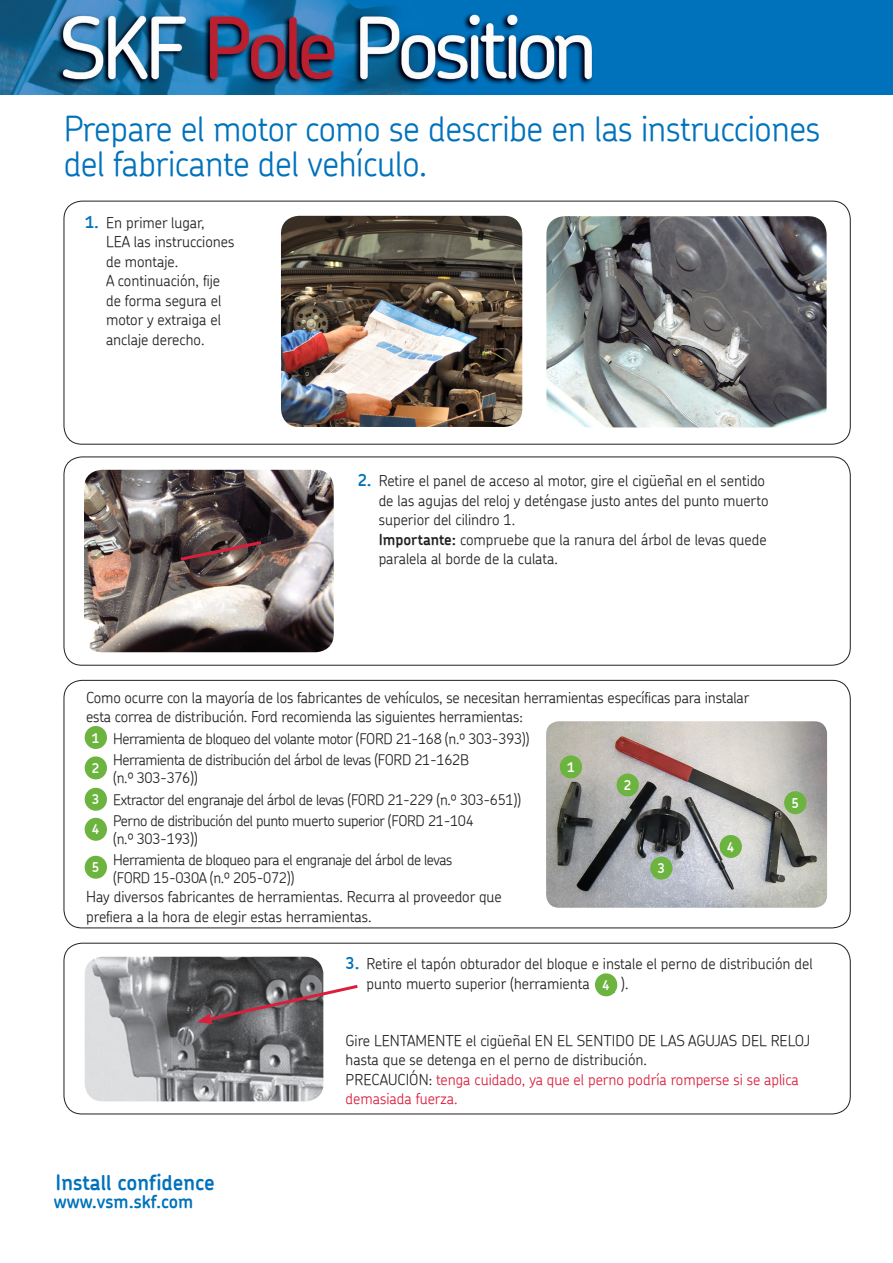
<style>
.page{position:relative;width:893px;height:1263px;background:#fff}
.page>*{position:absolute;margin:0;border:0;box-sizing:border-box;transform-origin:0 0}
.ah_blueheader{font:300 34.5px/34.5px "SKF Chevin";letter-spacing:-.01em;color:#0072bc}
.aj_installconfidence{font:600 21px "SKF Chevin";color:#0072bc}
.ak_www{font:600 18px "SKF Chevin";color:#0072bc}
.aa_numbered_body{font:300 15px/19.5px "SKF Chevin";color:#231f20}
.ab_body{font:300 15px/19.5px "SKF Chevin";letter-spacing:-.01em;color:#231f20}
.ac_spacer{font:300 15px/19.5px "SKF Chevin";color:#231f20}
.ab_body-2{font:300 15px/19.5px "SKF Chevin";color:#da1f3d}
.ai_numbered_body2{font:300 14.7px/17.5px "SKF Chevin";letter-spacing:-.025em;color:#231f20}
.t1{font:600 13.5px "SKF Chevin";color:#fff}
.s1{font-weight:600;font-size:16.5px;color:#0072bc}
.s2{font-weight:600}
.s3{color:#231f20}
</style>
<div class="page">
<div style="left:64px;top:201px;width:786px;height:243px;border:1px solid #231f20;border-radius:18px"></div>
<div style="left:64px;top:457px;width:786px;height:208px;border:1px solid #231f20;border-radius:18px"></div>
<div style="left:64px;top:943px;width:786px;height:171px;border:1px solid #231f20;border-radius:18px"></div>
<img style="left:281px;top:216px;width:241px;height:211px">
<div style="left:64px;top:680px;width:786px;height:248px;border:1px solid #231f20;border-radius:18px"></div>
<div style="left:85px;top:726px;width:22px;height:23px;background:#6cb43f;border-radius:50%"></div>
<div style="left:85px;top:756px;width:22px;height:23px;background:#6cb43f;border-radius:50%"></div>
<div style="left:85px;top:788px;width:22px;height:23px;background:#6cb43f;border-radius:50%"></div>
<div style="left:85px;top:856px;width:22px;height:23px;background:#6cb43f;border-radius:50%"></div>
<div style="left:85px;top:818px;width:22px;height:23px;background:#6cb43f;border-radius:50%"></div>
<div style="left:595px;top:973px;width:22px;height:23px;background:#6cb43f;border-radius:50%"></div>
<img style="left:546px;top:721px;width:281px;height:187px">
<div style="left:560px;top:755px;width:22px;height:23px;background:#6cb43f;border-radius:50%"></div>
<div style="left:616px;top:773px;width:23px;height:23px;background:#6cb43f;border-radius:50%"></div>
<div style="left:650px;top:857px;width:22px;height:22px;background:#6cb43f;border-radius:50%"></div>
<div style="left:784px;top:791px;width:22px;height:23px;background:#6cb43f;border-radius:50%"></div>
<div style="left:720px;top:835px;width:22px;height:23px;background:#6cb43f;border-radius:50%"></div>
<img style="left:546px;top:216px;width:281px;height:211px">
<img style="left:85px;top:957px;width:238px;height:144px">
<img style="left:84px;top:470px;width:250px;height:182px">
<svg style="left:177px;top:539px;width:87px;height:24px;background:#644343"></svg>
<img style="left:0;top:0;width:893px;height:95px">
<svg style="left:197px;top:983px;width:161px;height:41px"></svg>
<p class="ah_blueheader" style="left:64px;top:111px;width:758px">Prepare el motor como se describe en las instrucciones del fabricante del vehículo.</p>
<p class="aa_numbered_body" style="left:106px;top:212px;width:130px;text-indent:-21px"><span class="s1">1.</span> En primer lugar,<br>LEA las instrucciones de montaje.<br>A continuación, fije de forma segura el motor y extraiga el anclaje derecho.</p>
<p class="aa_numbered_body" style="left:379px;top:471px;width:391px;text-indent:-21px"><span class="s1">2.</span> Retire el panel de acceso al motor, gire el cigüeñal en el sentido de las agujas del reloj y deténgase justo antes del punto muerto superior del cilindro 1.<br><span class="s2">Importante:</span> compruebe que la ranura del árbol de levas quede paralela al borde de la culata.</p>
<p class="ab_body" style="left:86px;top:687px;width:665px">Como ocurre con la mayoría de los fabricantes de vehículos, se necesitan herramientas específicas para instalar esta correa de distribución. Ford recomienda las siguientes herramientas:</p>
<p class="ai_numbered_body2" style="left:113px;top:729px;width:418px">Herramienta de bloqueo del volante motor (FORD 21-168 (n.º 303-393))</p>
<p class="ai_numbered_body2" style="left:113px;top:751px;width:357px">Herramienta de distribución del árbol de levas (FORD 21-162B (n.º 303-376))</p>
<p class="ai_numbered_body2" style="left:113px;top:790px;width:409px">Extractor del engranaje del árbol de levas (FORD 21-229 (n.º 303-651))</p>
<p class="ai_numbered_body2" style="left:113px;top:812px;width:362px">Perno de distribución del punto muerto superior (FORD 21-104 (n.º 303-193))</p>
<p class="ai_numbered_body2" style="left:113px;top:851px;width:341px">Herramienta de bloqueo para el engranaje del árbol de levas (FORD 15-030A (n.º 205-072))</p>
<p class="ac_spacer" style="left:86px;top:887px;width:417px">Hay diversos fabricantes de herramientas. Recurra al proveedor que prefiera a la hora de elegir estas herramientas.</p>
<p class="t1" style="left:92px;top:729px;width:9px">1</p>
<p class="t1" style="left:92px;top:759px;width:9px">2</p>
<p class="t1" style="left:92px;top:791px;width:9px">3</p>
<p class="t1" style="left:567px;top:758px;width:9px">1</p>
<p class="t1" style="left:624px;top:776px;width:9px">2</p>
<p class="t1" style="left:92px;top:821px;width:9px">4</p>
<p class="t1" style="left:727px;top:838px;width:9px">4</p>
<p class="t1" style="left:92px;top:859px;width:9px">5</p>
<p class="t1" style="left:657px;top:859px;width:9px">3</p>
<p class="t1" style="left:791px;top:794px;width:9px">5</p>
<p class="aa_numbered_body" style="left:367px;top:954px;width:448px;text-indent:-21px"><span class="s1">3.</span> Retire el tapón obturador del bloque e instale el perno de distribución del punto muerto superior (herramienta</p>
<p class="aa_numbered_body" style="left:621px;top:973px;width:9px">).</p>
<p class="t1" style="left:602px;top:976px;width:9px">4</p>
<p class="aj_installconfidence" style="left:56px;top:1169px;width:161px">Install confidence</p>
<p class="ak_www" style="left:54px;top:1190px;width:141px">www.vsm.skf.com</p>
<p class="ab_body" style="left:346px;top:1030px;width:466px">Gire LENTAMENTE el cigüeñal EN EL SENTIDO DE LAS AGUJAS DEL RELOJ hasta que se detenga en el perno de distribución.</p>
<p class="ab_body-2" style="left:346px;top:1069px;width:455px"><span class="s3">PRECAUCIÓN:</span> tenga cuidado, ya que el perno podría romperse si se aplica demasiada fuerza.</p>
</div>
